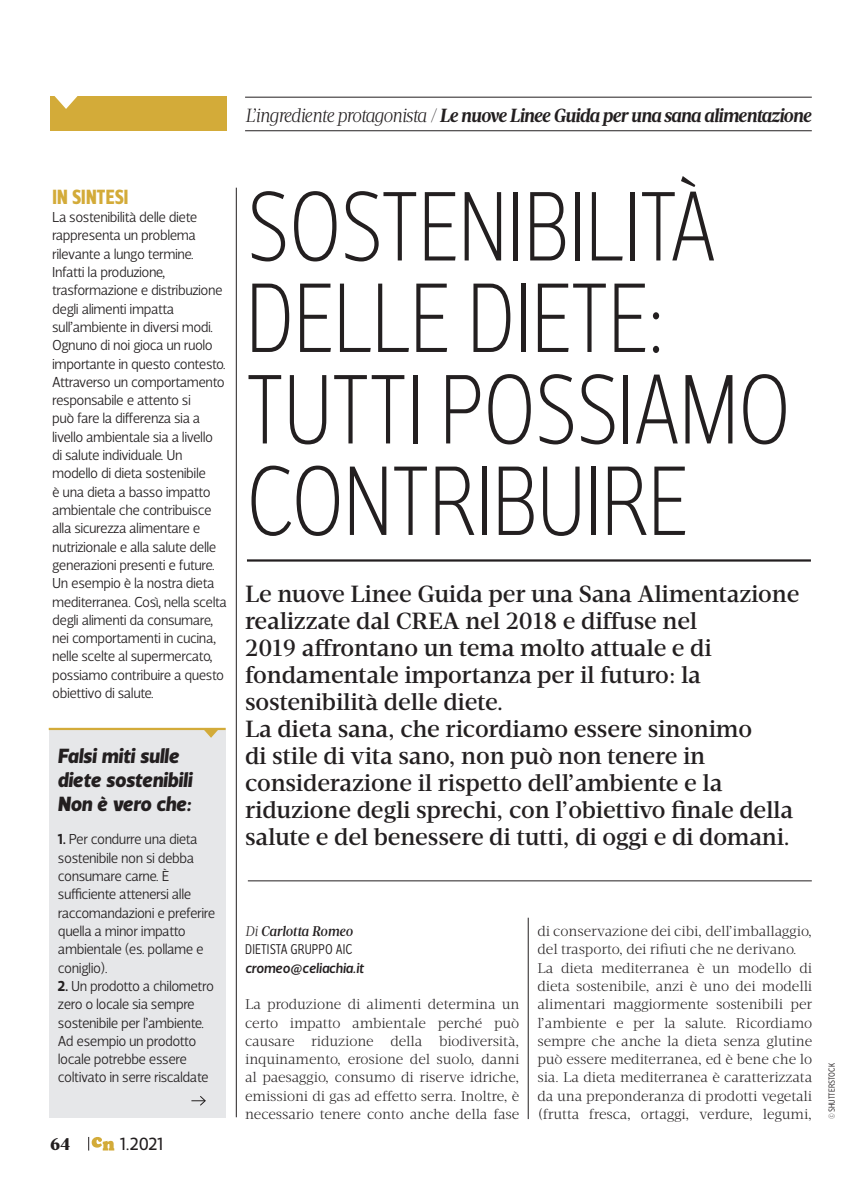
<style>
.page{position:relative;width:862px;height:1202px;background:#fff}
.page>*{position:absolute;margin:0;border:0;box-sizing:border-box;transform-origin:0 0}
.t1{font:100 100.5px/91.5px "Velino Sans Condensed";letter-spacing:-.015em;color:#231f20}
.t2{font:500 24px/27px "Velino Text";letter-spacing:-.01em;color:#231f20}
.t3{font:italic 900 21px/24px "Velino Sans";letter-spacing:-.01em;color:#231f20}
.t4{font:700 21px "Velino Sans Condensed";letter-spacing:.005em;color:#d3ab39}
.t5{font:italic 700 19.5px "Velino Text";letter-spacing:-.045em;color:#231f20}
.t6{font:18px "Velino Sans";color:#231f20}
.t7{font:800 18px "Acta";color:#231f20}
.t8{font:300 14.7px/18.3px "Velino Sans";letter-spacing:-.03em;color:#231f20}
.t9{font:300 14.4px/18.3px "Velino Text";letter-spacing:-.005em;color:#231f20;text-align:justify}
.t10{font:italic 500 14.4px "Velino Sans";letter-spacing:-.01em;color:#231f20}
.t11{font:300 14.4px "Velino Sans Condensed";letter-spacing:.005em;color:#231f20}
.t12{font:italic 500 14.4px "Velino Text";letter-spacing:-.01em;color:#231f20}
.t13{font:300 9px "Velino Sans Condensed";letter-spacing:.005em;color:#231f20}
.s1{font-weight:300}
.s2{font-weight:700}
</style>
<div class="page">
<svg style="left:88px;top:1137px;width:26px;height:13px"></svg>
<hr style="left:528px;top:917px;width:1px;height:202px;background:#231f20">
<hr style="left:236px;top:188px;width:1px;height:929px;background:#231f20">
<div style="left:49px;top:728px;width:176px;height:389px;background:#e6e7e9"></div>
<hr style="left:49px;top:728px;width:176px;height:2px;background:#d3ab39">
<svg style="left:203px;top:730px;width:16px;height:8px"></svg>
<div style="left:50px;top:97px;width:177px;height:34px;background:#d3ab39"></div>
<svg style="left:54px;top:96px;width:24px;height:13px"></svg>
<hr style="left:245px;top:97px;width:566px;height:1px;background:#231f20">
<hr style="left:245px;top:130px;width:566px;height:1px;background:#231f20">
<hr style="left:247px;top:559px;width:563px;height:2px;background:#231f20">
<hr style="left:248px;top:880px;width:563px;height:1px;background:#231f20">
<svg style="left:191px;top:1096px;width:15px;height:10px"></svg>
<h3 class="t5" style="left:245px;top:104px;width:567px"><span class="s1">L’ingrediente protagonista /</span> Le nuove Linee Guida per una sana alimentazione</h3>
<h3 class="t4" style="left:52px;top:184px;width:78px">IN SINTESI</h3>
<p class="t8" style="left:52px;top:208px;width:176px">La sostenibilità delle diete rappresenta un problema rilevante a lungo termine.<br>Infatti la produzione, trasformazione e distribuzione degli alimenti impatta sull’ambiente in diversi modi.<br>Ognuno di noi gioca un ruolo importante in questo contesto.<br>Attraverso un comportamento responsabile e attento si<br>può fare la differenza sia a livello ambientale sia a livello<br>di salute individuale. Un modello di dieta sostenibile<br>è una dieta a basso impatto ambientale che contribuisce alla sicurezza alimentare e nutrizionale e alla salute delle generazioni presenti e future.<br>Un esempio è la nostra dieta mediterranea. Così, nella scelta degli alimenti da consumare, nei comportamenti in cucina, nelle scelte al supermercato, possiamo contribuire a questo obiettivo di salute.</p>
<h3 class="t3" style="left:58px;top:744px;width:136px">Falsi miti sulle diete sostenibili<br>Non è vero che:</h3>
<p class="t8" style="left:58px;top:830px;width:159px"><span class="s2">1.</span> Per condurre una dieta sostenibile non si debba consumare carne. È sufficiente attenersi alle raccomandazioni e preferire quella a minor impatto ambientale (es. pollame e coniglio).</p>
<p class="t8" style="left:58px;top:977px;width:157px"><span class="s2">2.</span> Un prodotto a chilometro zero o locale sia sempre sostenibile per l’ambiente.<br>Ad esempio un prodotto locale potrebbe essere coltivato in serre riscaldate</p>
<p class="t7" style="left:50px;top:1133px;width:22px">64</p>
<p class="t6" style="left:120px;top:1133px;width:44px">1.2021</p>
<h1 class="t1" style="left:246px;top:181px;width:547px">SOSTENIBILITÀ<br>DELLE DIETE:<br>TUTTI POSSIAMO<br>CONTRIBUIRE</h1>
<p class="t2" style="left:245px;top:581px;width:555px">Le nuove Linee Guida per una Sana Alimentazione realizzate dal CREA nel 2018 e diffuse nel<br>2019 affrontano un tema molto attuale e di fondamentale importanza per il futuro: la sostenibilità delle diete.<br>La dieta sana, che ricordiamo essere sinonimo<br>di stile di vita sano, non può non tenere in considerazione il rispetto dell’ambiente e la riduzione degli sprechi, con l’obiettivo finale della salute e del benessere di tutti, di oggi e di domani.</p>
<p class="t12" style="left:245px;top:922px;width:109px"><span class="s1">Di</span> Carlotta Romeo</p>
<p class="t11" style="left:245px;top:941px;width:109px">DIETISTA GRUPPO AIC</p>
<p class="t10" style="left:245px;top:959px;width:120px">cromeo@celiachia.it</p>
<p class="t9" style="left:245px;top:995px;width:276px">La produzione di alimenti determina un certo impatto ambientale perché può causare riduzione della biodiversità, inquinamento, erosione del suolo, danni al paesaggio, consumo di riserve idriche, emissioni di gas ad effetto serra. Inoltre, è necessario tenere conto anche della fase</p>
<p class="t9" style="left:537px;top:922px;width:276px;text-align:left">di conservazione dei cibi, dell’imballaggio, del trasporto, dei rifiuti che ne derivano.<br>La dieta mediterranea è un modello di dieta sostenibile, anzi è uno dei modelli alimentari maggiormente sostenibili per l’ambiente e per la salute. Ricordiamo sempre che anche la dieta senza glutine può essere mediterranea, ed è bene che lo sia. La dieta mediterranea è caratterizzata da una preponderanza di prodotti vegetali (frutta fresca, ortaggi, verdure, legumi,</p>
<p class="t13" style="left:826px;top:1119px;width:58px;rotate:-90deg">© SHUTTERSTOCK</p>
</div>
